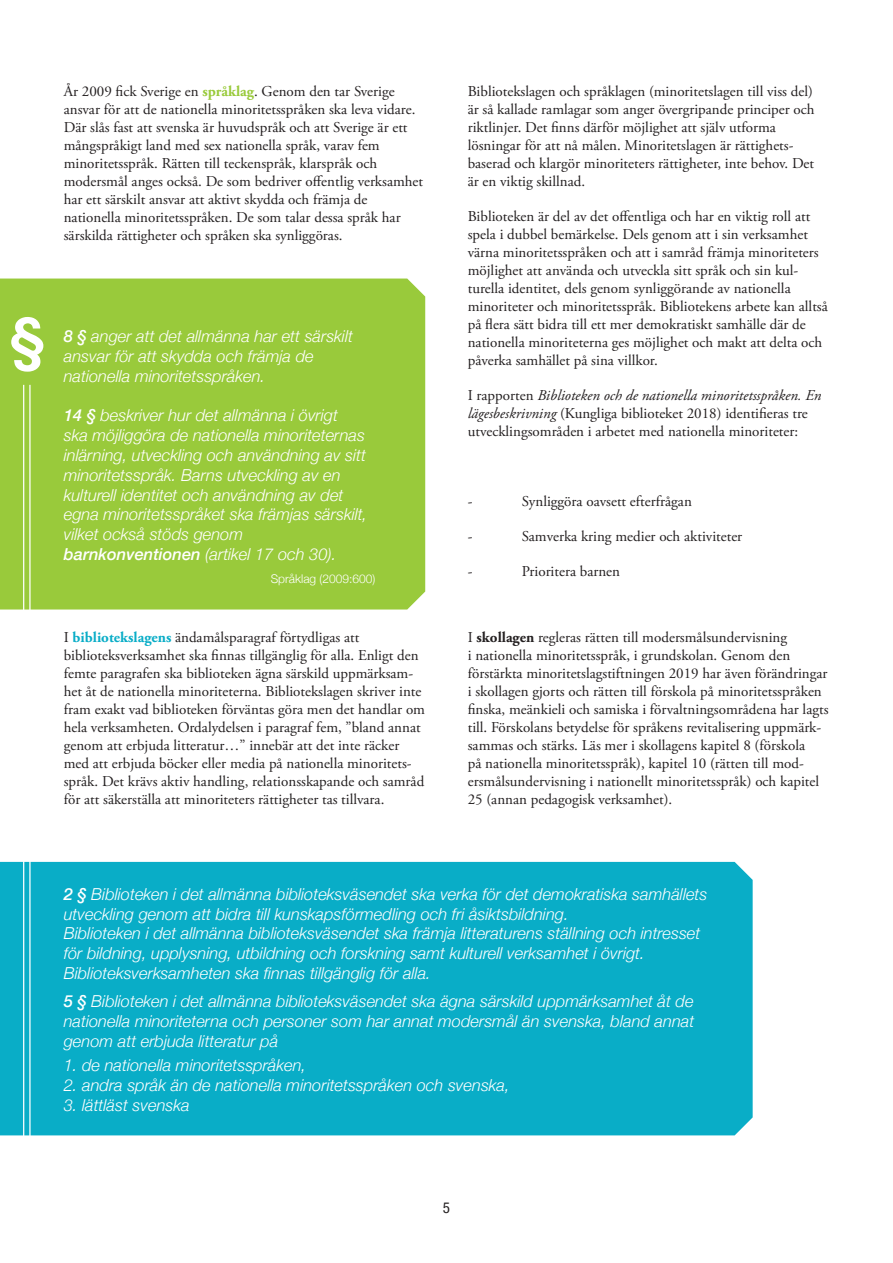
<style>
.page{position:relative;width:893px;height:1263px;background:#fff}
.page>*{position:absolute;margin:0;border:0;box-sizing:border-box;transform-origin:0 0}
.t1{font:700 60px "Helvetica Neue";color:#fff}
.Lagar{font:italic 300 16.5px/19.8px "Helvetica Neue";color:#fff}
.brödtext{font:15px/18px "Adobe Garamond Pro";color:#231f20}
.t2{font:condensed 15px "Helvetica Neue LT Std";color:#231f20}
.laghänvisning{font:300 12px "Helvetica Neue";color:#fff}
.s1{font-weight:700;color:#99ca3b}
.s2{font-weight:500}
.s3{font-weight:700;color:#09adc7}
.s4{font-style:italic}
.s5{font-weight:700}
</style>
<div class="page">
<div style="left:0;top:862px;width:753px;height:273px;background:#09adc7"></div>
<div style="left:0;top:279px;width:425px;height:330px;background:#99ca3b"></div>
<hr style="left:29px;top:385px;width:2px;height:766px;background:#fff">
<hr style="left:23px;top:385px;width:1px;height:766px;background:#fff">
<p class="brödtext" style="left:64px;top:83px;width:361px">År 2009 fick Sverige en <span class="s1">språklag</span>. Genom den tar Sverige ansvar för att de nationella minoritetsspråken ska leva vidare.<br>Där slås fast att svenska är huvudspråk och att Sverige är ett mångspråkigt land med sex nationella språk, varav fem minoritetsspråk. Rätten till teckenspråk, klarspråk och modersmål anges också. De som bedriver offentlig verksamhet har ett särskilt ansvar att aktivt skydda och främja de nationella minoritetsspråken. De som talar dessa språk har särskilda rättigheter och språken ska synliggöras.</p>
<p class="t1" style="left:11px;top:292px;width:35px">§</p>
<p class="Lagar" style="left:64px;top:325px;width:291px"><span class="s2">8 §</span> anger att det allmänna har ett särskilt ansvar för att skydda och främja de nationella minoritetsspråken.</p>
<p class="Lagar" style="left:64px;top:404px;width:305px"><span class="s2">14 §</span> beskriver hur det allmänna i övrigt<br>ska möjliggöra de nationella minoriteternas inlärning, utveckling och användning av sitt minoritetsspråk. Barns utveckling av en kulturell identitet och användning av det egna minoritetsspråket ska främjas särskilt, vilket också stöds genom <span class="s2">barnkonventionen</span> (artikel 17 och 30).</p>
<p class="laghänvisning" style="left:271px;top:569px;width:106px">Språklag (2009:600)</p>
<p class="brödtext" style="left:64px;top:628px;width:363px">I <span class="s3">bibliotekslagens</span> ändamålsparagraf förtydligas att biblioteksverksamhet ska finnas tillgänglig för alla. Enligt den femte paragrafen ska biblioteken ägna särskild uppmärksam&shy;het åt de nationella minoriteterna. Bibliotekslagen skriver inte fram exakt vad biblioteken förväntas göra men det handlar om hela verksamheten. Ordalydelsen i paragraf fem, ”bland annat genom att erbjuda litteratur…” innebär att det inte räcker med att erbjuda böcker eller media på nationella minoritets&shy;språk. Det krävs aktiv handling, relationsskapande och samråd för att säkerställa att minoriteters rättigheter tas tillvara.</p>
<p class="brödtext" style="left:468px;top:83px;width:348px">Bibliotekslagen och språklagen (minoritetslagen till viss del) är så kallade ramlagar som anger övergripande principer och riktlinjer. Det finns därför möjlighet att själv utforma lösningar för att nå målen. Minoritetslagen är rättighets&shy;baserad och klargör minoriteters rättigheter, inte behov. Det är en viktig skillnad.</p>
<p class="brödtext" style="left:468px;top:208px;width:362px">Biblioteken är del av det offentliga och har en viktig roll att spela i dubbel bemärkelse. Dels genom att i sin verksamhet värna minoritetsspråken och att i samråd främja minoriteters möjlighet att använda och utveckla sitt språk och sin kul&shy;turella identitet, dels genom synliggörande av nationella minoriteter och minoritetsspråk. Bibliotekens arbete kan alltså på flera sätt bidra till ett mer demokratiskt samhälle där de nationella minoriteterna ges möjlighet och makt att delta och påverka samhället på sina villkor.</p>
<p class="brödtext" style="left:468px;top:387px;width:355px">I rapporten <span class="s4">Biblioteken och de nationella minoritetsspråken. En lägesbeskrivning</span> (Kungliga biblioteket 2018) identifieras tre utvecklingsområden i arbetet med nationella minoriteter:</p>
<p class="brödtext" style="left:468px;top:493px;width:6px">-</p>
<p class="brödtext" style="left:522px;top:493px;width:172px">Synliggöra oavsett efterfrågan</p>
<p class="brödtext" style="left:468px;top:528px;width:6px">-</p>
<p class="brödtext" style="left:522px;top:528px;width:222px">Samverka kring medier och aktiviteter</p>
<p class="brödtext" style="left:468px;top:563px;width:6px">-</p>
<p class="brödtext" style="left:522px;top:563px;width:100px">Prioritera barnen</p>
<p class="brödtext" style="left:468px;top:629px;width:362px">I <span class="s5">skollagen</span> regleras rätten till modersmålsundervisning<br>i nationella minoritetsspråk, i grundskolan. Genom den förstärkta minoritetslagstiftningen 2019 har även förändringar i skollagen gjorts och rätten till förskola på minoritetsspråken finska, meänkieli och samiska i förvaltningsområdena har lagts till. Förskolans betydelse för språkens revitalisering uppmärk&shy;sammas och stärks. Läs mer i skollagens kapitel 8 (förskola<br>på nationella minoritetsspråk), kapitel 10 (rätten till mod&shy;ersmålsundervisning i nationellt minoritetsspråk) och kapitel 25 (annan pedagogisk verksamhet).</p>
<p class="Lagar" style="left:64px;top:883px;width:645px"><span class="s2">2 §</span> Biblioteken i det allmänna biblioteksväsendet ska verka för det demokratiska samhällets utveckling genom att bidra till kunskapsförmedling och fri åsiktsbildning.</p>
<p class="Lagar" style="left:64px;top:922px;width:638px">Biblioteken i det allmänna biblioteksväsendet ska främja litteraturens ställning och intresset för bildning, upplysning, utbildning och forskning samt kulturell verksamhet i övrigt.</p>
<p class="Lagar" style="left:64px;top:962px;width:369px">Biblioteksverksamheten ska finnas tillgänglig för alla.</p>
<p class="Lagar" style="left:64px;top:990px;width:632px;text-align:justify"><span class="s2">5 §</span> Biblioteken i det allmänna biblioteksväsendet ska ägna särskild uppmärksamhet åt de nationella minoriteterna och personer som har annat modersmål än svenska, bland annat genom att erbjuda litteratur på</p>
<p class="Lagar" style="left:64px;top:1054px;width:244px">1. de nationella minoritetsspråken,</p>
<p class="Lagar" style="left:64px;top:1074px;width:447px">2. andra språk än de nationella minoritetsspråken och svenska,</p>
<p class="Lagar" style="left:64px;top:1094px;width:127px">3. lättläst svenska</p>
<p class="t2" style="left:443px;top:1199px;width:9px">5</p>
</div>
